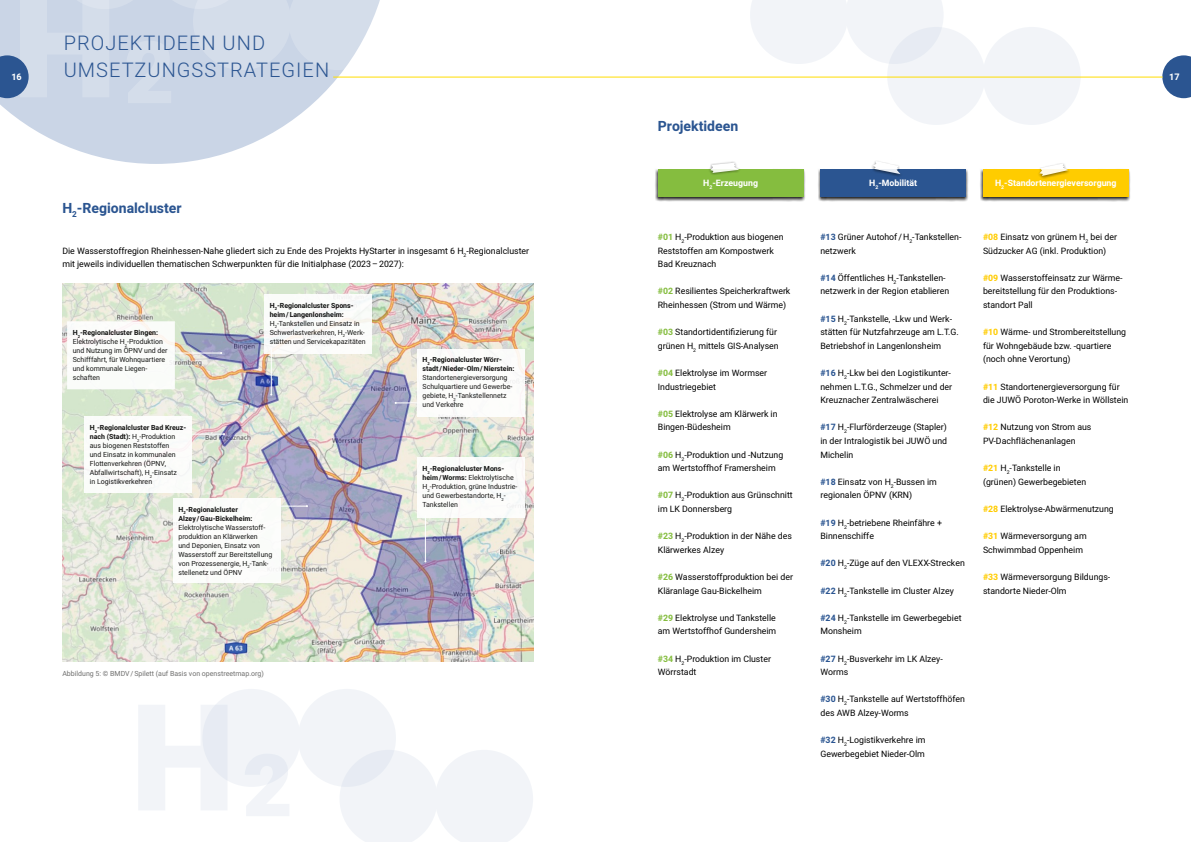
<style>
.page{position:relative;width:1191px;height:842px;background:#fff}
.page>*{position:absolute;margin:0;border:0;box-sizing:border-box;transform-origin:0 0}
.t1{font:300 20px/27.2px "Heebo";letter-spacing:.05em;color:#2b5591}
.t2{font:700 14px "Heebo";color:#2b5591}
.t3{font:700 9px "Heebo";color:#fff}
.t4{font:8.8px/13.6px "Heebo";color:#000}
.t5{font:700 8.8px "Heebo";color:#fff}
.t6{font:7px/9px "Heebo";color:#000}
.t7{font:700 7px/9px "Heebo";color:#000}
.t8{font:7px "Heebo";color:#6f6f6e}
.s1{font-weight:700}
.s2{font-weight:700;color:#85bd3f}
.s3{font-weight:700;color:#2b5591}
.s4{font-weight:700;color:#fc0}
</style>
<div class="page">
<svg style="left:1162px;top:55px;width:29px;height:43px"></svg>
<svg style="left:0;top:76px;width:391px;height:88px;fill:#cad5e6"></svg>
<svg style="left:0;top:0;width:386px;height:103px;background:#cfd8e7"></svg>
<svg style="left:750px;top:0;width:193px;height:64px"></svg>
<div style="left:887px;top:27px;width:98px;height:98px;background:#f2f4f8;border-radius:50%"></div>
<div style="left:982px;top:27px;width:98px;height:98px;background:#f2f4f8;border-radius:50%"></div>
<hr style="left:333px;top:77px;width:829px;height:1px;background:#fd0">
<img style="left:62px;top:284px;width:471px;height:377px">
<div style="left:173px;top:498px;width:107px;height:85px;background:#fff"></div>
<div style="left:84px;top:416px;width:108px;height:77px;background:#fff"></div>
<svg style="left:67px;top:321px;width:108px;height:68px"></svg>
<div style="left:264px;top:294px;width:108px;height:60px;background:#fff"></div>
<div style="left:417px;top:349px;width:107px;height:67px;background:#fff"></div>
<div style="left:417px;top:457px;width:107px;height:60px;background:#fff"></div>
<hr style="left:175px;top:353px;width:46px;height:1px;background:#fff">
<hr style="left:271px;top:348px;width:1px;height:47px;background:#fff">
<hr style="left:425px;top:515px;width:1px;height:46px;background:#fff">
<svg style="left:395px;top:402px;width:22px;height:2px"></svg>
<svg style="left:280px;top:505px;width:28px;height:2px"></svg>
<hr style="left:192px;top:434px;width:32px;height:1px;background:#fff">
<svg style="left:138px;top:705px;width:151px;height:111px"></svg>
<div style="left:202px;top:689px;width:98px;height:98px;background:#f2f4f8;border-radius:50%"></div>
<div style="left:298px;top:689px;width:98px;height:98px;background:#f2f4f8;border-radius:50%"></div>
<svg style="left:340px;top:750px;width:193px;height:92px"></svg>
<div style="left:654px;top:168px;width:151px;height:33px;background:#000;opacity:.85"></div>
<div style="left:658px;top:169px;width:145px;height:28px;background:#85bd3f"></div>
<div style="left:708px;top:161px;width:33px;height:15px;background:#000;opacity:.53"></div>
<svg style="left:710px;top:163px;width:29px;height:10px"></svg>
<div style="left:817px;top:168px;width:151px;height:33px;background:#000;opacity:.85"></div>
<div style="left:820px;top:169px;width:146px;height:28px;background:#2b5591"></div>
<div style="left:870px;top:160px;width:32px;height:17px;background:#000;opacity:.53"></div>
<svg style="left:873px;top:161px;width:27px;height:13px"></svg>
<div style="left:979px;top:168px;width:151px;height:33px;background:#000;opacity:.85"></div>
<div style="left:983px;top:169px;width:145px;height:28px;background:#fc0"></div>
<div style="left:1037px;top:162px;width:33px;height:17px;background:#000;opacity:.53"></div>
<svg style="left:1039px;top:163px;width:29px;height:13px"></svg>
<h1 class="t1" style="left:64px;top:29px;width:267px">PROJEKTIDEEN UND<br>UMSETZUNGSSTRATEGIEN</h1>
<p class="t3" style="left:11px;top:70px;width:12px">16</p>
<p class="t3" style="left:1169px;top:70px;width:12px">17</p>
<h2 class="t2" style="left:658px;top:117px;width:82px">Projektideen</h2>
<h2 class="t2" style="left:62px;top:198px;width:121px">H<sub>2</sub>-Regionalcluster</h2>
<p class="t4" style="left:62px;top:244px;width:468px">Die Wasserstoffregion Rheinhessen-Nahe gliedert sich zu Ende des Projekts HyStarter in insgesamt 6 H<sub>2</sub>-Regionalcluster mit jeweils individuellen thematischen Schwerpunkten für die Initialphase (2023–2027):</p>
<p class="t6" style="left:73px;top:328px;width:96px"><span class="s1">H</span><sub>2</sub><span class="s1">-Regionalcluster Bingen:<br></span>Elektrolytische H<sub>2</sub>-Produktion und Nutzung im ÖPNV und der<br>Schifffahrt, für Wohnquartiere und kommunale Liegen&shy;schaften</p>
<p class="t6" style="left:90px;top:423px;width:98px"><span class="s1">H</span><sub>2</sub><span class="s1">-Regionalcluster Bad Kreuz&shy;nach (Stadt):</span> H<sub>2</sub>-Produktion aus biogenen Reststoffen<br>und Einsatz in kommunalen<br>Flottenverkehren (ÖPNV,<br>Abfallwirtschaft), H<sub>2</sub>-Einsatz<br>in Logistikverkehren</p>
<p class="t6" style="left:270px;top:301px;width:98px"><span class="s1">H</span><sub>2</sub><span class="s1">-Regionalcluster Spons&shy;heim/Langenlonsheim:<br></span>H<sub>2</sub>-Tankstellen und Einsatz in<br>Schwerlastverkehren, H<sub>2</sub>-Werk&shy;stätten und Servicekapazitäten</p>
<p class="t7" style="left:178px;top:505px;width:76px">H<sub>2</sub>-Regionalcluster<br>Alzey/Gau-Bickelheim:</p>
<p class="t6" style="left:178px;top:523px;width:95px">Elektrolytische Wasserstoff&shy;produktion an Klärwerken<br>und Deponien, Einsatz von<br>Wasserstoff zur Bereitstellung von Prozessenergie, H<sub>2</sub>-Tank&shy;stellenetz und ÖPNV</p>
<p class="t8" style="left:62px;top:668px;width:203px">Abbildung 5: © BMDV/Spilett (auf Basis von openstreetmap.org)</p>
<p class="t7" style="left:422px;top:356px;width:93px">H<sub>2</sub>-Regionalcluster Wörr&shy;stadt/Nieder-Olm/Nierstein:</p>
<p class="t6" style="left:422px;top:373px;width:91px">Standortenergieversorgung<br>Schulquartiere und Gewerbe&shy;gebiete, H<sub>2</sub>-Tankstellennetz und Verkehre</p>
<p class="t6" style="left:422px;top:464px;width:96px"><span class="s1">H</span><sub>2</sub><span class="s1">-Regionalcluster Mons&shy;heim/Worms:</span> Elektrolytische<br>H<sub>2</sub>-Produktion, grüne Industrie&shy;und Gewerbestandorte, H<sub>2</sub>-<br>Tankstellen</p>
<p class="t5" style="left:703px;top:177px;width:56px">H<sub>2</sub>-Erzeugung</p>
<p class="t5" style="left:869px;top:177px;width:49px">H<sub>2</sub>-Mobilität</p>
<p class="t5" style="left:995px;top:177px;width:123px">H<sub>2</sub>-Standortenergieversorgung</p>
<p class="t4" style="left:658px;top:230px;width:127px"><span class="s2">#01</span> H<sub>2</sub>-Produktion aus biogenen<br>Reststoffen am Kompostwerk<br>Bad Kreuznach</p>
<p class="t4" style="left:658px;top:284px;width:134px"><span class="s2">#02</span> Resilientes Speicherkraftwerk<br>Rheinhessen (Strom und Wärme)</p>
<p class="t4" style="left:658px;top:325px;width:122px"><span class="s2">#03</span> Standortidentifizierung für grünen H<sub>2</sub> mittels GIS-Analysen</p>
<p class="t4" style="left:658px;top:366px;width:111px"><span class="s2">#04</span> Elektrolyse im Wormser<br>Industriegebiet</p>
<p class="t4" style="left:658px;top:407px;width:121px"><span class="s2">#05</span> Elektrolyse am Klärwerk in<br>Bingen-Büdesheim</p>
<p class="t4" style="left:658px;top:448px;width:127px"><span class="s2">#06</span> H<sub>2</sub>-Produktion und -Nutzung am Wertstoffhof Framersheim</p>
<p class="t4" style="left:658px;top:488px;width:136px"><span class="s2">#07</span> H<sub>2</sub>-Produktion aus Grünschnitt im LK Donnersberg</p>
<p class="t4" style="left:658px;top:529px;width:136px"><span class="s2">#23</span> H<sub>2</sub>-Produktion in der Nähe des<br>Klärwerkes Alzey</p>
<p class="t4" style="left:658px;top:570px;width:137px"><span class="s2">#26</span> Wasserstoffproduktion bei der<br>Kläranlage Gau-Bickelheim</p>
<p class="t4" style="left:658px;top:611px;width:120px"><span class="s2">#29</span> Elektrolyse und Tankstelle am Wertstoffhof Gundersheim</p>
<p class="t4" style="left:658px;top:652px;width:115px"><span class="s2">#34</span> H<sub>2</sub>-Produktion im Cluster<br>Wörrstadt</p>
<p class="t4" style="left:820px;top:230px;width:142px"><span class="s3">#13</span> Grüner Autohof /H<sub>2</sub>-Tankstellen&shy;netzwerk</p>
<p class="t4" style="left:820px;top:271px;width:130px"><span class="s3">#14</span> Öffentliches H<sub>2</sub>-Tankstellen&shy;netzwerk in der Region etablieren</p>
<p class="t4" style="left:820px;top:312px;width:140px"><span class="s3">#15</span> H<sub>2</sub>-Tankstelle, -Lkw und Werk&shy;stätten für Nutzfahrzeuge am L.T.G.<br>Betriebshof in Langenlonsheim</p>
<p class="t4" style="left:820px;top:366px;width:133px"><span class="s3">#16</span> H<sub>2</sub>-Lkw bei den Logistikunter&shy;nehmen L.T.G., Schmelzer und der<br>Kreuznacher Zentralwäscherei</p>
<p class="t4" style="left:820px;top:420px;width:128px;text-align:justify"><span class="s3">#17</span> H<sub>2</sub>-Flurförderzeuge (Stapler) in der Intralogistik bei JUWÖ und Michelin</p>
<p class="t4" style="left:820px;top:475px;width:118px"><span class="s3">#18</span> Einsatz von H<sub>2</sub>-Bussen im regionalen ÖPNV (KRN)</p>
<p class="t4" style="left:820px;top:516px;width:123px"><span class="s3">#19</span> H<sub>2</sub>-betriebene Rheinfähre +<br>Binnenschiffe</p>
<p class="t4" style="left:820px;top:556px;width:146px"><span class="s3">#20</span> H<sub>2</sub>-Züge auf den VLEXX-Strecken</p>
<p class="t4" style="left:820px;top:584px;width:135px"><span class="s3">#22</span> H<sub>2</sub>-Tankstelle im Cluster Alzey</p>
<p class="t4" style="left:820px;top:611px;width:143px"><span class="s3">#24</span> H<sub>2</sub>-Tankstelle im Gewerbegebiet<br>Monsheim</p>
<p class="t4" style="left:820px;top:652px;width:124px"><span class="s3">#27</span> H<sub>2</sub>-Busverkehr im LK Alzey-<br>Worms</p>
<p class="t4" style="left:820px;top:692px;width:146px"><span class="s3">#30</span> H<sub>2</sub>-Tankstelle auf Wertstoffhöfen des AWB Alzey-Worms</p>
<p class="t4" style="left:820px;top:733px;width:106px"><span class="s3">#32</span> H<sub>2</sub>-Logistikverkehre im<br>Gewerbegebiet Nieder-Olm</p>
<p class="t4" style="left:983px;top:230px;width:135px"><span class="s4">#08</span> Einsatz von grünem H<sub>2</sub> bei der<br>Südzucker AG (inkl. Produktion)</p>
<p class="t4" style="left:983px;top:271px;width:141px"><span class="s4">#09</span> Wasserstoffeinsatz zur Wärme&shy;bereitstellung für den Produktions&shy;standort Pall</p>
<p class="t4" style="left:983px;top:325px;width:145px"><span class="s4">#10</span> Wärme- und Strombereitstellung für Wohngebäude bzw. -quartiere (noch ohne Verortung)</p>
<p class="t4" style="left:983px;top:380px;width:147px"><span class="s4">#11</span> Standortenergieversorgung für die JUWÖ Poroton-Werke in Wöllstein</p>
<p class="t4" style="left:983px;top:420px;width:110px"><span class="s4">#12</span> Nutzung von Strom aus<br>PV-Dachflächenanlagen</p>
<p class="t4" style="left:983px;top:461px;width:105px"><span class="s4">#21</span> H<sub>2</sub>-Tankstelle in (grünen) Gewerbegebieten</p>
<p class="t4" style="left:983px;top:502px;width:132px"><span class="s4">#28</span> Elektrolyse-Abwärmenutzung</p>
<p class="t4" style="left:983px;top:529px;width:105px"><span class="s4">#31</span> Wärmeversorgung am<br>Schwimmbad Oppenheim</p>
<p class="t4" style="left:983px;top:570px;width:129px"><span class="s4">#33</span> Wärmeversorgung Bildungs&shy;standorte Nieder-Olm</p>
</div>
